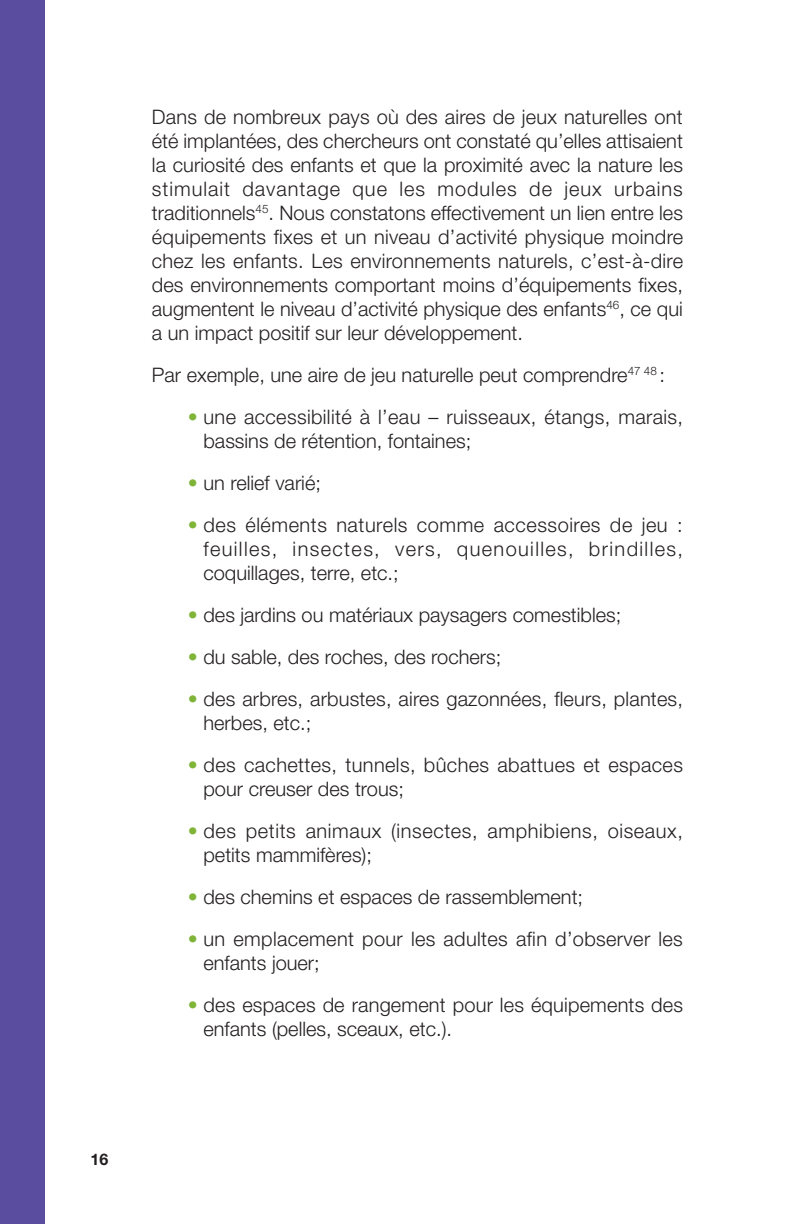
<style>
.page{position:relative;width:792px;height:1224px;background:#fff}
.page>*{position:absolute;margin:0;border:0;box-sizing:border-box;transform-origin:0 0}
.t1{font:300 20px/24px "Helvetica Neue";color:#231f20;text-align:justify}
.t2{font:300 20px/24px "Helvetica Neue";letter-spacing:.02em;color:#231f20}
.t3{font:300 20px/24px "Helvetica Neue";letter-spacing:.03em;color:#231f20}
.t4{font:700 16px "Helvetica Neue";color:#231f20}
.s1{color:#7fb438}
</style>
<div class="page">
<div style="left:0;top:0;width:45px;height:1224px;background:#5a4da0"></div>
<p class="t1" style="left:152px;top:104px;width:533px">Dans de nombreux pays où des aires de jeux naturelles ont été implantées, des chercheurs ont constaté qu’elles attisaient la curiosité des enfants et que la proximité avec la nature les stimulait davantage que les modules de jeux urbains traditionnels<sup>45</sup>. Nous constatons effectivement un lien entre les équipements fixes et un niveau d’activité physique moindre chez les enfants. Les environnements naturels, c’est-à-dire des environnements comportant moins d’équipements fixes, augmentent le niveau d’activité physique des enfants<sup>46</sup>, ce qui a un impact positif sur leur développement.</p>
<p class="t1" style="left:152px;top:362px;width:514px">Par exemple, une aire de jeu naturelle peut comprendre<sup>47</sup> <sup>48</sup> :</p>
<p class="t2" style="left:203px;top:404px;width:481px;text-indent:-16px"><span class="s1">•</span> une accessibilité à l’eau – ruisseaux, étangs, marais, bassins de rétention, fontaines;</p>
<p class="t1" style="left:188px;top:470px;width:135px"><span class="s1">•</span> un relief varié;</p>
<p class="t1" style="left:203px;top:512px;width:481px;text-indent:-16px"><span class="s1">•</span> des éléments naturels comme accessoires de jeu : feuilles, insectes, vers, quenouilles, brindilles, coquillages, terre, etc.;</p>
<p class="t1" style="left:188px;top:602px;width:435px"><span class="s1">•</span> des jardins ou matériaux paysagers comestibles;</p>
<p class="t1" style="left:188px;top:644px;width:315px"><span class="s1">•</span> du sable, des roches, des rochers;</p>
<p class="t1" style="left:203px;top:686px;width:481px;text-indent:-16px"><span class="s1">•</span> des arbres, arbustes, aires gazonnées, fleurs, plantes, herbes, etc.;</p>
<p class="t2" style="left:203px;top:752px;width:481px;text-indent:-16px"><span class="s1">•</span> des cachettes, tunnels, bûches abattues et espaces pour creuser des trous;</p>
<p class="t3" style="left:203px;top:818px;width:481px;text-indent:-16px"><span class="s1">•</span> des petits animaux (insectes, amphibiens, oiseaux, petits mammifères);</p>
<p class="t1" style="left:188px;top:884px;width:397px"><span class="s1">•</span> des chemins et espaces de rassemblement;</p>
<p class="t2" style="left:203px;top:926px;width:481px;text-indent:-16px"><span class="s1">•</span> un emplacement pour les adultes afin d’observer les enfants jouer;</p>
<p class="t1" style="left:203px;top:992px;width:481px;text-indent:-16px"><span class="s1">•</span> des espaces de rangement pour les équipements des enfants (pelles, sceaux, etc.).</p>
<p class="t4" style="left:91px;top:1149px;width:19px">16</p>
</div>
